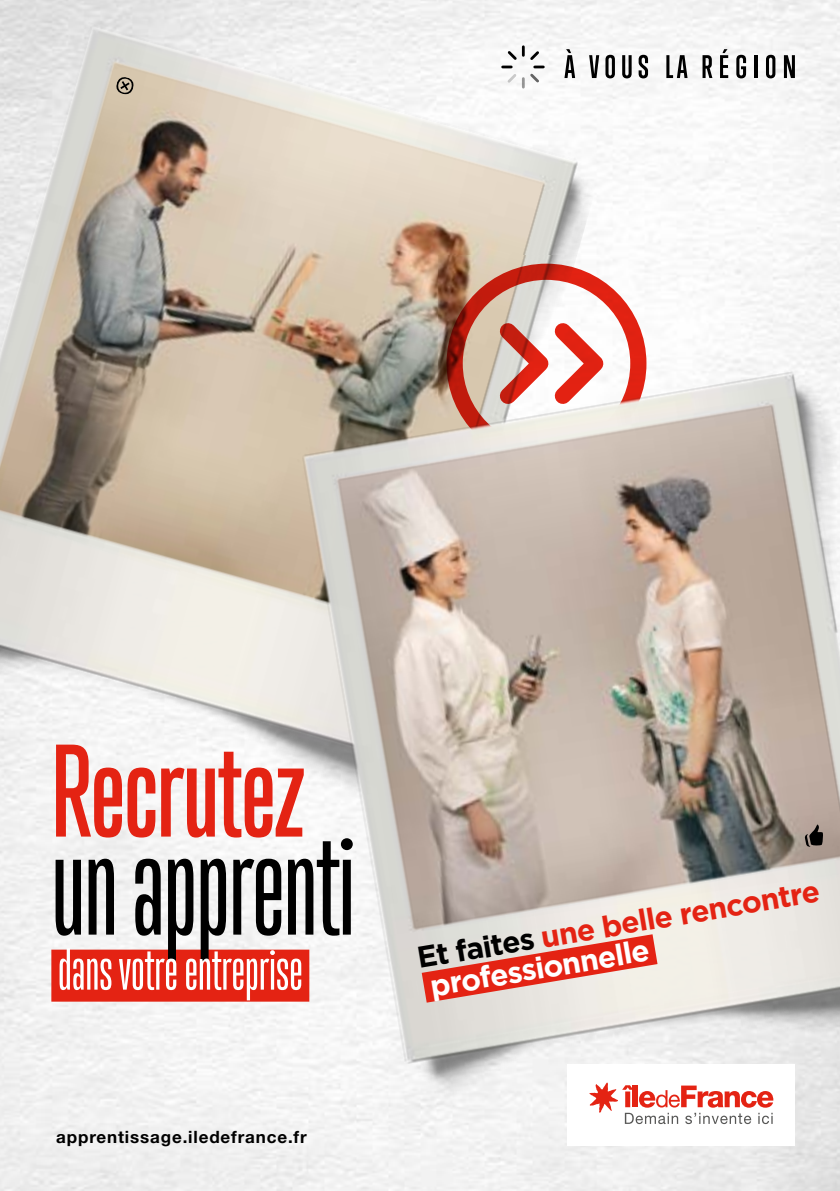
<style>
.page{position:relative;width:840px;height:1191px;background:#fff}
.page>*{position:absolute;margin:0;border:0;box-sizing:border-box;transform-origin:0 0}
.t1{font:132px "Trump Gothic Pro";letter-spacing:-.01em;color:#000}
.t2{font:500 120px "Trump Gothic Pro";letter-spacing:-.01em;color:#e42313}
.t3{font:54px "Trump Gothic Pro";color:#fff}
.t4{font:700 30px/31.4px "Gotham";color:#e42313}
.t5{font:700 17px "Helvetica Neue LT Std";letter-spacing:.05em;color:#000}
.s1{color:#000}
.s2{color:#fff}
</style>
<div class="page">
<img style="left:0;top:0;width:839px;height:1191px">
<img style="left:0;top:0;width:620px;height:845px">
<div style="left:446px;top:264px;width:200px;height:199px;border:16px solid #e42313;border-radius:50%"></div>
<img style="left:238px;top:291px;width:601px;height:877px">
<svg style="left:421px;top:934px;width:236px;height:68px;background:#e68f85"></svg>
<div style="left:567px;top:1063px;width:227px;height:82px;background:#fff"></div>
<svg style="left:589px;top:1082px;width:184px;height:42px"></svg>
<svg style="left:502px;top:47px;width:41px;height:21px"></svg>
<svg style="left:507px;top:74px;width:17px;height:13px"></svg>
<svg style="left:530px;top:74px;width:8px;height:8px"></svg>
<svg style="left:564px;top:49px;width:10px;height:29px"></svg>
<svg style="left:588px;top:55px;width:11px;height:23px"></svg>
<svg style="left:605px;top:55px;width:9px;height:23px"></svg>
<svg style="left:622px;top:55px;width:9px;height:23px"></svg>
<svg style="left:638px;top:55px;width:9px;height:23px"></svg>
<svg style="left:666px;top:55px;width:21px;height:23px"></svg>
<svg style="left:702px;top:55px;width:10px;height:23px"></svg>
<svg style="left:719px;top:49px;width:8px;height:29px"></svg>
<svg style="left:736px;top:55px;width:9px;height:23px"></svg>
<hr style="left:754px;top:55px;width:3px;height:23px;background:#000">
<svg style="left:765px;top:55px;width:10px;height:23px"></svg>
<svg style="left:783px;top:55px;width:11px;height:23px"></svg>
<div style="left:51px;top:949px;width:258px;height:52px;background:#e42313"></div>
<svg style="left:115px;top:76px;width:19px;height:19px"></svg>
<svg style="left:803px;top:824px;width:19px;height:23px"></svg>
<h2 class="t2" style="left:51px;top:720px;width:255px">Recrutez</h2>
<h1 class="t1" style="left:51px;top:809px;width:305px">un apprenti</h1>
<h3 class="t3" style="left:58px;top:938px;width:246px">dans votre entreprise</h3>
<p class="t5" style="left:56px;top:1126px;width:252px">apprentissage.iledefrance.fr</p>
<p class="t4" style="left:414px;top:940px;width:409px;rotate:-9deg"><span class="s1">Et faites</span> une belle rencontre <span class="s2">professionnelle</span></p>
</div>
